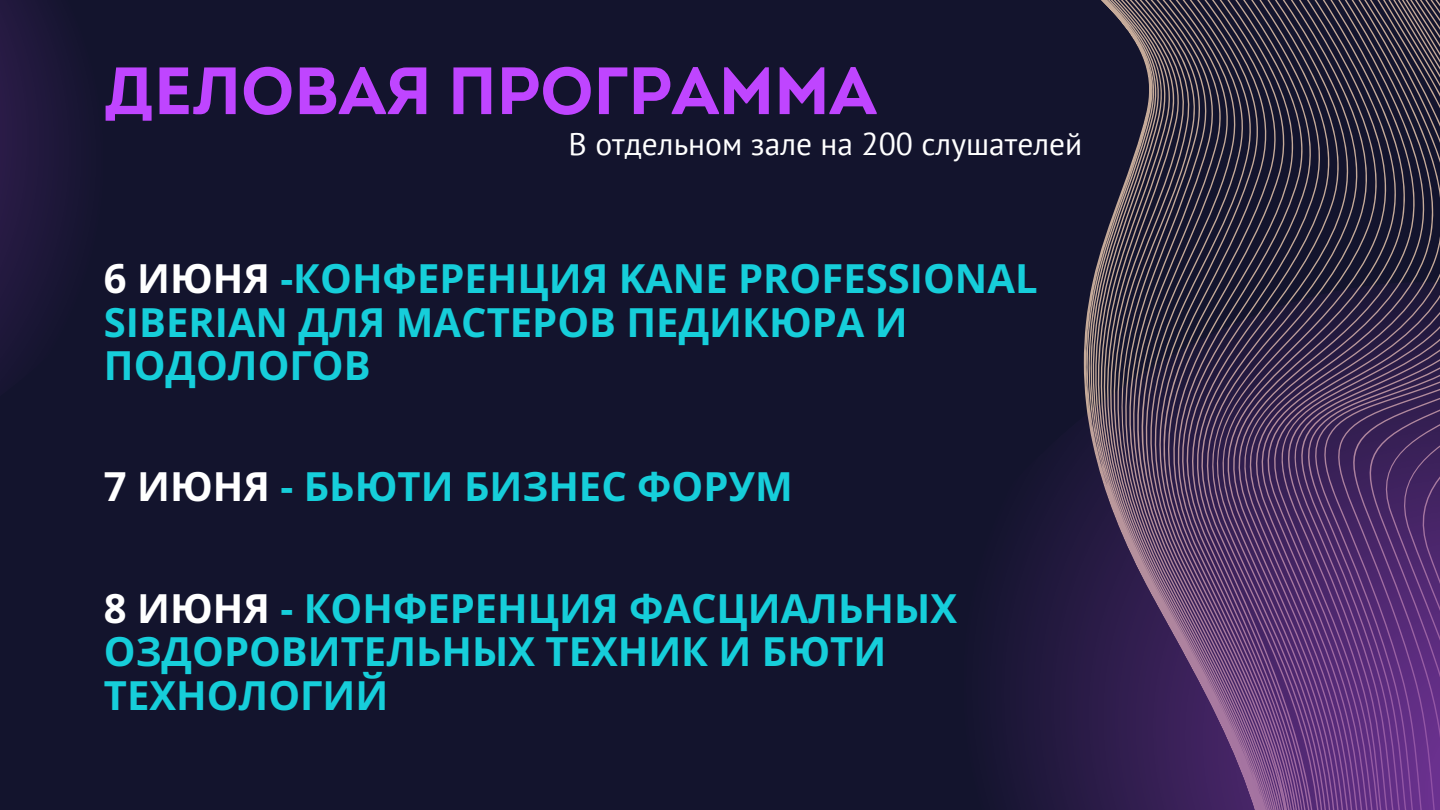
<style>
.page{position:relative;width:1440px;height:810px;background:#13142d}
.page>*{position:absolute;margin:0;border:0;box-sizing:border-box;transform-origin:0 0}
.t1{font:700 66.7px "Intro";color:#bf45ff}
.t2{font:700 40px/43.5px "Open Sans";color:#16ceda}
.t3{font:31.5px "PT Sans";color:#fff}
.s1{color:#fff}
</style>
<div class="page">
<svg style="left:0;top:0;width:64px;height:349px;fill:#20183c"></svg>
<svg style="left:1101px;top:0;width:339px;height:111px"></svg>
<svg style="left:1010px;top:111px;width:430px;height:699px"></svg>
<h1 class="t1" style="left:104px;top:64px;width:774px">ДЕЛОВАЯ ПРОГРАММА</h1>
<p class="t3" style="left:569px;top:123px;width:515px">В отдельном зале на 200 слушателей</p>
<p class="t2" style="left:104px;top:256px;width:935px"><span class="s1">6 ИЮНЯ</span> -КОНФЕРЕНЦИЯ KANE PROFESSIONAL<br>SIBERIAN ДЛЯ МАСТЕРОВ ПЕДИКЮРА И<br>ПОДОЛОГОВ</p>
<p class="t2" style="left:104px;top:464px;width:690px"><span class="s1">7 ИЮНЯ</span> - БЬЮТИ БИЗНЕС ФОРУМ</p>
<p class="t2" style="left:104px;top:585px;width:855px"><span class="s1">8 ИЮНЯ</span> - КОНФЕРЕНЦИЯ ФАСЦИАЛЬНЫХ<br>ОЗДОРОВИТЕЛЬНЫХ ТЕХНИК И БЮТИ<br>ТЕХНОЛОГИЙ</p>
</div>
